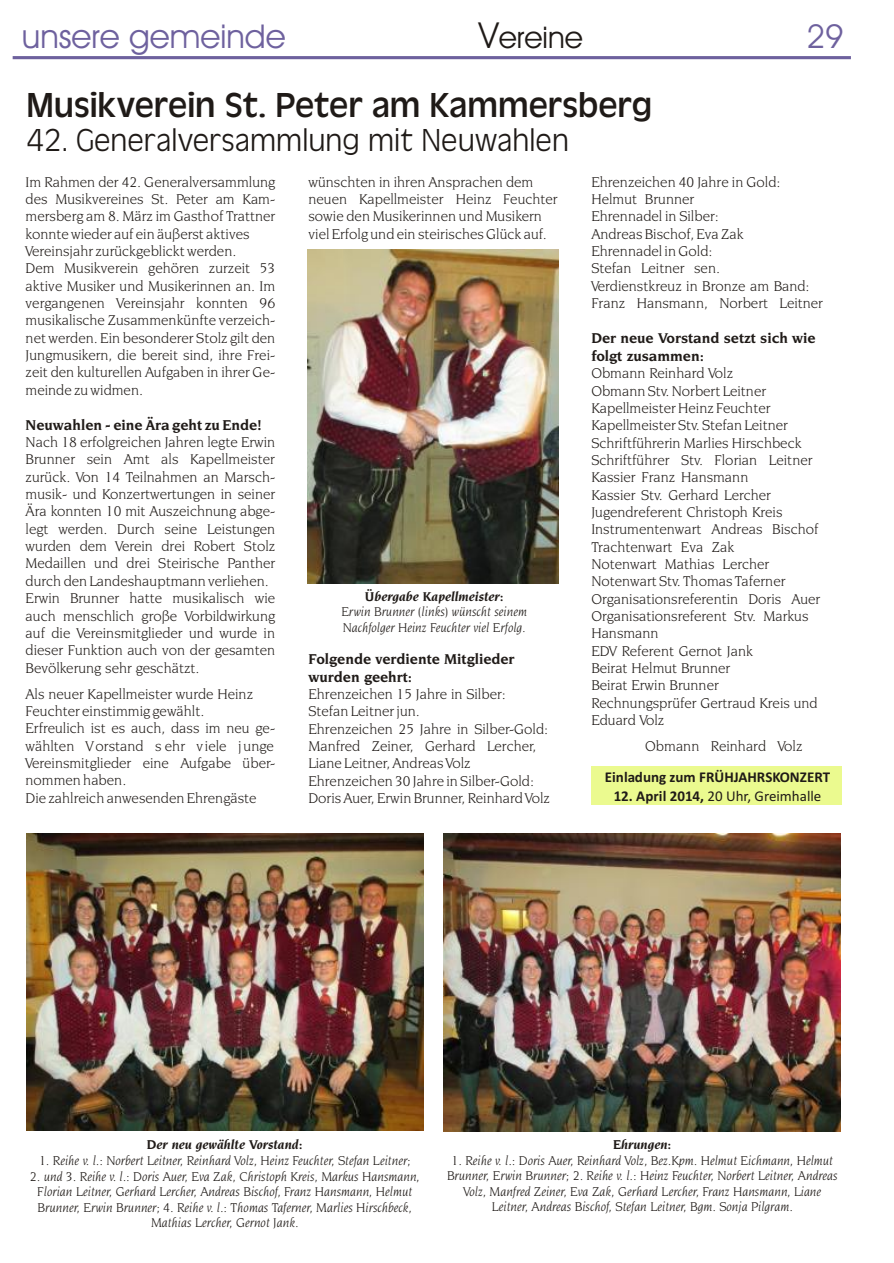
<style>
.page{position:relative;width:894px;height:1263px;background:#fff}
.page>*{position:absolute;margin:0;border:0;box-sizing:border-box;transform-origin:0 0}
.t1{font:36px "Antigoni";color:#1f1a17}
.t2{font:300 33px "Antigoni";color:#1f1a17}
.t3{font:33px "Avant Garde Bk BT";color:#6e619e}
.t4{font:30px "Avant Garde Bk BT";color:#1f1a17}
.t5{font:15px/17.4px "Novarese Bk BT";color:#1f1a17}
.t6{font:700 15px "Novarese Bk BT";color:#1f1a17}
.t7{font:15px "Calibri";color:#1f1a17}
.t8{font:700 15px "Calibri";color:#1f1a17}
.t9{font:italic 13.5px/15.6px "Novarese Bk BT";color:#1f1a17;text-align:center}
.t10{font:italic 700 13.5px "Novarese Bk BT";color:#1f1a17}
.s1{font-size:36px}
.s2{font-weight:700}
</style>
<div class="page">
<hr style="left:13px;top:56px;width:838px;height:3px;background:#6e619e">
<img style="left:27px;top:833px;width:397px;height:298px">
<img style="left:443px;top:834px;width:398px;height:298px">
<img style="left:308px;top:250px;width:251px;height:334px">
<div style="left:591px;top:767px;width:250px;height:38px;background:#ebfa8f"></div>
<h2 class="t3" style="left:22px;top:22px;width:265px">unsere gemeinde</h2>
<h3 class="t4" style="left:479px;top:25px;width:106px"><span class="s1">V</span>ereine</h3>
<h2 class="t3" style="left:806px;top:22px;width:39px">29</h2>
<h1 class="t1" style="left:26px;top:86px;width:627px">Musikverein St. Peter am Kammersberg</h1>
<h2 class="t2" style="left:26px;top:123px;width:544px">42. Generalversammlung mit Neuwahlen</h2>
<p class="t5" style="left:26px;top:174px;width:251px">Im Rahmen der 42. Generalversammlung</p>
<p class="t5" style="left:309px;top:174px;width:226px">wünschten in ihren Ansprachen dem</p>
<p class="t5" style="left:591px;top:174px;width:191px">Ehrenzeichen 40 Jahre in Gold:</p>
<p class="t5" style="left:26px;top:191px;width:251px">des Musikvereines St. Peter am Kam-</p>
<p class="t5" style="left:309px;top:191px;width:251px">neuen Kapellmeister Heinz Feuchter</p>
<p class="t5" style="left:591px;top:191px;width:104px">Helmut Brunner</p>
<p class="t5" style="left:26px;top:209px;width:251px">mersberg am 8. März im Gasthof Trattner</p>
<p class="t5" style="left:309px;top:209px;width:235px">sowie den Musikerinnen und Musikern</p>
<p class="t5" style="left:591px;top:209px;width:129px">Ehrennadel in Silber:</p>
<p class="t5" style="left:26px;top:226px;width:225px">konnte wieder auf ein äußerst aktives</p>
<p class="t5" style="left:308px;top:226px;width:240px">viel Erfolg und ein steirisches Glück auf.</p>
<p class="t5" style="left:591px;top:226px;width:154px">Andreas Bischof, Eva Zak</p>
<p class="t5" style="left:26px;top:243px;width:212px">Vereinsjahr zurückgeblickt werden.</p>
<p class="t5" style="left:591px;top:243px;width:122px">Ehrennadel in Gold:</p>
<p class="t5" style="left:26px;top:261px;width:251px">Dem Musikverein gehören zurzeit 53</p>
<p class="t5" style="left:591px;top:261px;width:130px">Stefan Leitner sen.</p>
<p class="t5" style="left:26px;top:278px;width:251px">aktive Musiker und Musikerinnen an. Im</p>
<p class="t5" style="left:591px;top:278px;width:220px">Verdienstkreuz in Bronze am Band:</p>
<p class="t5" style="left:26px;top:295px;width:251px">vergangenen Vereinsjahr konnten 96</p>
<p class="t5" style="left:591px;top:295px;width:233px">Franz Hansmann, Norbert Leitner</p>
<p class="t5" style="left:26px;top:313px;width:251px">musikalische Zusammenkünfte verzeich&shy;net werden. Ein besonderer Stolz gilt den</p>
<p class="t6" style="left:591px;top:332px;width:226px">Der neue Vorstand setzt sich wie</p>
<p class="t5" style="left:26px;top:347px;width:251px">Jungmusikern, die bereit sind, ihre Frei-</p>
<p class="t6" style="left:591px;top:349px;width:114px">folgt zusammen:</p>
<p class="t5" style="left:26px;top:365px;width:251px">zeit den kulturellen Aufgaben in ihrer Ge-</p>
<p class="t5" style="left:591px;top:366px;width:143px">Obmann Reinhard Volz</p>
<p class="t5" style="left:26px;top:382px;width:119px">meinde zu widmen.</p>
<p class="t5" style="left:591px;top:383px;width:181px">Obmann Stv. Norbert Leitner<br>Kapellmeister Heinz Feuchter</p>
<p class="t6" style="left:26px;top:418px;width:238px">Neuwahlen - eine Ära geht zu Ende!</p>
<p class="t5" style="left:591px;top:418px;width:198px">Kapellmeister Stv. Stefan Leitner</p>
<p class="t5" style="left:26px;top:435px;width:251px">Nach 18 erfolgreichen Jahren legte Erwin</p>
<p class="t5" style="left:591px;top:435px;width:212px">Schriftführerin Marlies Hirschbeck</p>
<p class="t5" style="left:26px;top:452px;width:251px">Brunner sein Amt als Kapellmeister</p>
<p class="t5" style="left:591px;top:452px;width:223px">Schriftführer Stv. Florian Leitner</p>
<p class="t5" style="left:26px;top:469px;width:251px">zurück. Von 14 Teilnahmen an Marsch-</p>
<p class="t5" style="left:591px;top:470px;width:159px">Kassier Franz Hansmann</p>
<p class="t5" style="left:26px;top:487px;width:251px">musik- und Konzertwertungen in seiner</p>
<p class="t5" style="left:591px;top:487px;width:181px">Kassier Stv. Gerhard Lercher</p>
<p class="t5" style="left:26px;top:504px;width:251px">Ära konnten 10 mit Auszeichnung abge-</p>
<p class="t5" style="left:591px;top:504px;width:193px">Jugendreferent Christoph Kreis</p>
<p class="t5" style="left:26px;top:521px;width:251px">legt werden. Durch seine Leistungen</p>
<p class="t5" style="left:591px;top:522px;width:229px">Instrumentenwart Andreas Bischof</p>
<p class="t5" style="left:26px;top:539px;width:251px">wurden dem Verein drei Robert Stolz</p>
<p class="t5" style="left:591px;top:539px;width:144px">Trachtenwart Eva Zak</p>
<p class="t5" style="left:26px;top:556px;width:251px">Medaillen und drei Steirische Panther</p>
<p class="t5" style="left:591px;top:556px;width:179px">Notenwart Mathias Lercher</p>
<p class="t5" style="left:26px;top:573px;width:245px">durch den Landeshauptmann verliehen.</p>
<p class="t5" style="left:591px;top:574px;width:196px">Notenwart Stv. Thomas Taferner</p>
<p class="t5" style="left:26px;top:591px;width:251px">Erwin Brunner hatte musikalisch wie</p>
<p class="t5" style="left:591px;top:591px;width:231px">Organisationsreferentin Doris Auer</p>
<p class="t5" style="left:26px;top:608px;width:251px">auch menschlich große Vorbildwirkung</p>
<p class="t5" style="left:591px;top:608px;width:219px">Organisationsreferent Stv. Markus</p>
<p class="t5" style="left:26px;top:625px;width:251px">auf die Vereinsmitglieder und wurde in</p>
<p class="t5" style="left:591px;top:626px;width:69px">Hansmann</p>
<p class="t5" style="left:26px;top:643px;width:251px">dieser Funktion auch von der gesamten</p>
<p class="t5" style="left:591px;top:643px;width:163px">EDV Referent Gernot Jank</p>
<p class="t10" style="left:365px;top:590px;width:140px">Übergabe Kapellmeister:</p>
<p class="t9" style="left:341px;top:605px;width:187px;text-align:left">Erwin Brunner (links) wünscht seinem<br>Nachfolger Heinz Feuchter viel Erfolg.</p>
<p class="t6" style="left:308px;top:652px;width:208px">Folgende verdiente Mitglieder</p>
<p class="t5" style="left:26px;top:660px;width:175px">Bevölkerung sehr geschätzt.</p>
<p class="t5" style="left:591px;top:660px;width:141px">Beirat Helmut Brunner</p>
<p class="t6" style="left:308px;top:670px;width:105px">wurden geehrt:</p>
<p class="t5" style="left:591px;top:678px;width:129px">Beirat Erwin Brunner</p>
<p class="t5" style="left:26px;top:686px;width:229px">Als neuer Kapellmeister wurde Heinz</p>
<p class="t5" style="left:308px;top:686px;width:199px">Ehrenzeichen 15 Jahre in Silber:</p>
<p class="t5" style="left:591px;top:695px;width:228px">Rechnungsprüfer Gertraud Kreis und</p>
<p class="t5" style="left:26px;top:703px;width:180px">Feuchter einstimmig gewählt.</p>
<p class="t5" style="left:308px;top:704px;width:113px">Stefan Leitner jun.</p>
<p class="t5" style="left:591px;top:712px;width:75px">Eduard Volz</p>
<p class="t5" style="left:26px;top:721px;width:251px">Erfreulich ist es auch, dass im neu ge-</p>
<p class="t5" style="left:308px;top:721px;width:241px">Ehrenzeichen 25 Jahre in Silber-Gold:</p>
<p class="t5" style="left:26px;top:738px;width:250px">wählten Vorstand s ehr viele j unge</p>
<p class="t5" style="left:308px;top:738px;width:229px">Manfred Zeiner, Gerhard Lercher,</p>
<p class="t5" style="left:645px;top:738px;width:159px">Obmann Reinhard Volz</p>
<p class="t5" style="left:26px;top:755px;width:251px">Vereinsmitglieder eine Aufgabe über-</p>
<p class="t5" style="left:308px;top:756px;width:164px">Liane Leitner, Andreas Volz</p>
<p class="t5" style="left:26px;top:773px;width:102px">nommen haben.</p>
<p class="t5" style="left:308px;top:773px;width:227px">Ehrenzeichen 30 Jahre in Silber-Gold:</p>
<p class="t5" style="left:26px;top:790px;width:232px">Die zahlreich anwesenden Ehrengäste</p>
<p class="t5" style="left:308px;top:790px;width:243px">Doris Auer, Erwin Brunner, Reinhard Volz</p>
<p class="t8" style="left:605px;top:771px;width:227px">Einladung zum FRÜHJAHRSKONZERT</p>
<p class="t7" style="left:614px;top:789px;width:209px"><span class="s2">12. April 2014,</span> 20 Uhr, Greimhalle</p>
<p class="t10" style="left:147px;top:1139px;width:157px">Der neu gewählte Vorstand:</p>
<p class="t9" style="left:39px;top:1154px;width:373px">1. Reihe v. l.: Norbert Leitner, Reinhard Volz, Heinz Feuchter, Stefan Leitner;</p>
<p class="t9" style="left:30px;top:1169px;width:391px">2. und 3. Reihe v. l.: Doris Auer, Eva Zak, Christoph Kreis, Markus Hansmann, Florian Leitner, Gerhard Lercher, Andreas Bischof, Franz Hansmann, Helmut Brunner, Erwin Brunner; 4. Reihe v. l.: Thomas Taferner, Marlies Hirschbeck, Mathias Lercher, Gernot Jank.</p>
<p class="t10" style="left:613px;top:1139px;width:60px">Ehrungen:</p>
<p class="t9" style="left:447px;top:1153px;width:392px">1. Reihe v. l.: Doris Auer, Reinhard Volz, Bez.Kpm. Helmut Eichmann, Helmut Brunner, Erwin Brunner; 2. Reihe v. l.: Heinz Feuchter, Norbert Leitner, Andreas Volz, Manfred Zeiner, Eva Zak, Gerhard Lercher, Franz Hansmann, Liane Leitner, Andreas Bischof, Stefan Leitner, Bgm. Sonja Pilgram.</p>
</div>
